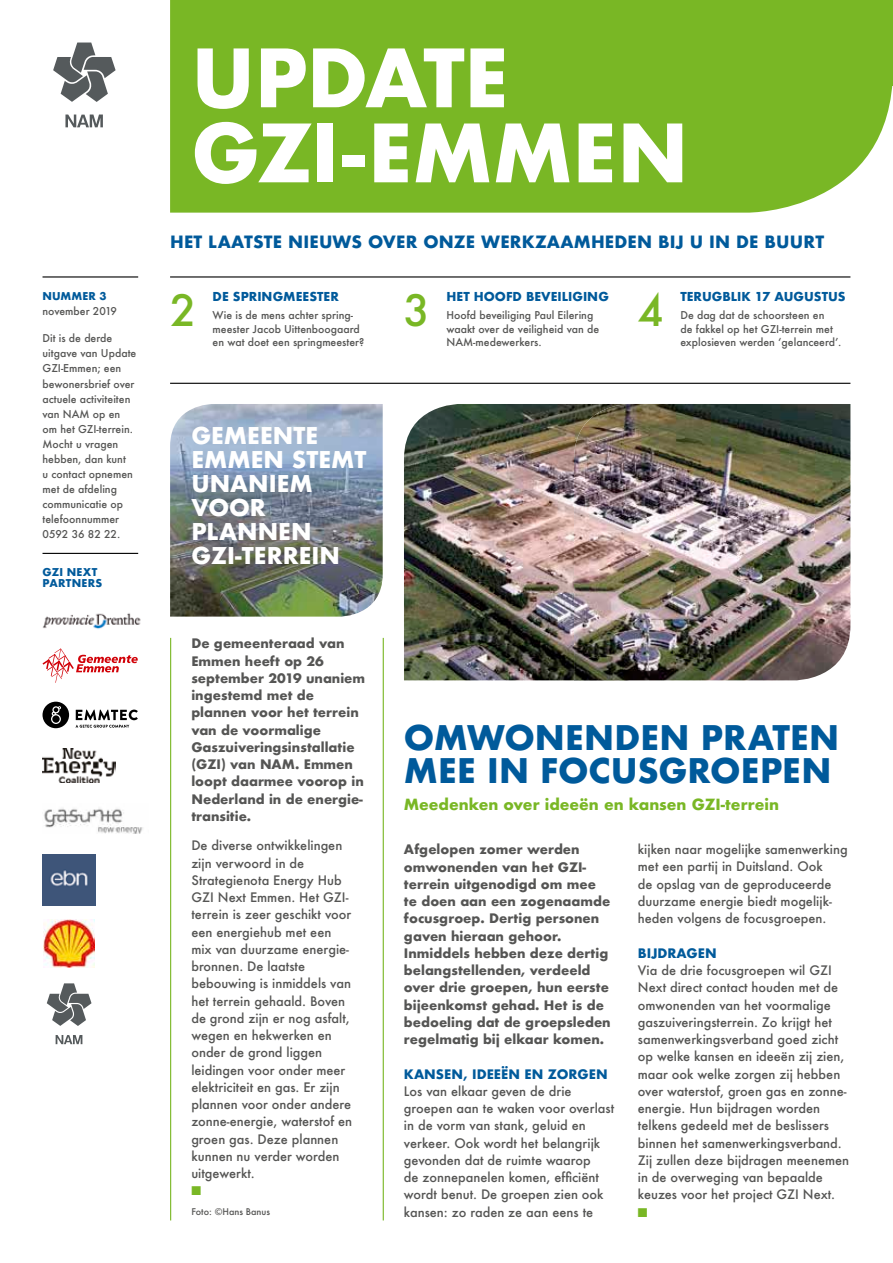
<style>
.page{position:relative;width:893px;height:1263px;background:#fff}
.page>*{position:absolute;margin:0;border:0;box-sizing:border-box;transform-origin:0 0}
.t1{font:700 78px/75px "Futura";letter-spacing:-.01em;color:#fff}
.t2{font:500 42px "Futura";color:#79b725}
.t3{font:700 33px/33px "Futura";color:#005a9b}
.t4{font:700 22.5px/24px "Futura";color:#fff}
.t5{font:700 16.5px "Futura";letter-spacing:.01em;color:#005a9b}
.t6{font:700 15px "Futura";color:#79b725}
.t7{font:500 12.75px/17.2px "Futura";color:#555554}
.t8{font:700 12.75px/17.2px "Futura";color:#555554}
.t9{font:700 12.75px "Futura";color:#005a9b}
.t10{font:12.75px "Zapf Dingbats ITC";color:#79b725}
.t11{font:700 12px "Futura";color:#005a9b}
.t12{font:500 10.5px/15px "Futura";color:#555554}
.t13{font:700 10.5px/10.5px "Futura";letter-spacing:.025em;color:#005a9b}
.t14{font:500 9px "Futura";color:#555554}
</style>
<div class="page">
<img style="left:170px;top:404px;width:213px;height:213px">
<img style="left:404px;top:404px;width:170px;height:276px">
<div style="left:170px;top:0;width:723px;height:213px;background:#79b725"></div>
<hr style="left:170px;top:276px;width:680px;height:2px;background:#000">
<hr style="left:170px;top:383px;width:680px;height:1px;background:#000">
<hr style="left:43px;top:276px;width:95px;height:2px;background:#000">
<hr style="left:43px;top:553px;width:95px;height:1px;background:#000">
<svg style="left:43px;top:648px;width:95px;height:35px"></svg>
<svg style="left:43px;top:702px;width:26px;height:26px"></svg>
<svg style="left:76px;top:710px;width:62px;height:18px"></svg>
<img style="left:43px;top:855px;width:53px;height:51px">
<div style="left:850px;top:0;width:43px;height:85px;background:#79b725"></div>
<svg style="left:65px;top:115px;width:38px;height:12px"></svg>
<svg style="left:53px;top:43px;width:63px;height:59px"></svg>
<img style="left:43px;top:613px;width:98px;height:16px">
<svg style="left:43px;top:923px;width:52px;height:45px"></svg>
<img style="left:44px;top:919px;width:51px;height:48px">
<svg style="left:56px;top:1035px;width:26px;height:9px"></svg>
<svg style="left:47px;top:983px;width:45px;height:43px"></svg>
<hr style="left:170px;top:638px;width:1px;height:582px;background:#79b725">
<hr style="left:383px;top:638px;width:1px;height:582px;background:#79b725">
<img style="left:43px;top:748px;width:72px;height:34px">
<img style="left:44px;top:808px;width:99px;height:25px">
<img style="left:574px;top:404px;width:276px;height:276px">
<p class="t13" style="left:43px;top:291px;width:65px">NUMMER 3</p>
<p class="t12" style="left:43px;top:304px;width:76px">november 2019</p>
<p class="t12" style="left:43px;top:331px;width:95px">Dit is de derde uitgave van Update<br>GZI-Emmen; een bewonersbrief over actuele activiteiten van NAM op en om het GZI-terrein.<br>Mocht u vragen hebben, dan kunt<br>u contact opnemen met de afdeling communicatie op telefoonnummer<br>0592 36 82 22.</p>
<p class="t13" style="left:43px;top:567px;width:61px">GZI NEXT<br>PARTNERS</p>
<h1 class="t1" style="left:191px;top:40px;width:499px">UPDATE<br>GZI-EMMEN</h1>
<p class="t5" style="left:170px;top:229px;width:655px">HET LAATSTE NIEUWS OVER ONZE WERKZAAMHEDEN BIJ U IN DE BUURT</p>
<h2 class="t2" style="left:170px;top:282px;width:27px">2</h2>
<p class="t11" style="left:213px;top:288px;width:128px">DE SPRINGMEESTER</p>
<p class="t12" style="left:213px;top:308px;width:153px;line-height:13.5px">Wie is de mens achter spring&shy;meester Jacob Uittenboogaard en wat doet een springmeester?</p>
<h3 class="t4" style="left:191px;top:423px;width:177px">GEMEENTE<br>EMMEN STEMT<br>UNANIEM<br>VOOR<br>PLANNEN<br>GZI-TERREIN</h3>
<p class="t8" style="left:191px;top:635px;width:175px">De gemeenteraad van<br>Emmen heeft op 26 september 2019 unaniem ingestemd met de plannen voor het terrein van de voormalige<br>Gaszuiveringsinstallatie (GZI) van NAM. Emmen loopt daarmee voorop in<br>Nederland in de energie&shy;transitie.</p>
<p class="t7" style="left:191px;top:837px;width:162px">De diverse ontwikkelingen zijn verwoord in de<br>Strategienota Energy Hub<br>GZI Next Emmen. Het GZI&shy;terrein is zeer geschikt voor een energiehub met een mix van duurzame energie&shy;bronnen. De laatste bebouwing is inmiddels van het terrein gehaald. Boven de grond zijn er nog asfalt, wegen en hekwerken en onder de grond liggen leidingen voor onder meer elektriciteit en gas. Er zijn plannen voor onder andere zonne-energie, waterstof en groen gas. Deze plannen kunnen nu verder worden uitgewerkt.</p>
<p class="t10" style="left:191px;top:1185px;width:11px">■</p>
<p class="t14" style="left:191px;top:1205px;width:80px">Foto: ©Hans Banus</p>
<h2 class="t2" style="left:404px;top:282px;width:27px">3</h2>
<p class="t11" style="left:446px;top:288px;width:164px">HET HOOFD BEVEILIGING</p>
<p class="t12" style="left:446px;top:308px;width:154px;line-height:13.5px">Hoofd beveiliging Paul Eilering waakt over de veiligheid van de<br>NAM-medewerkers.</p>
<h2 class="t2" style="left:638px;top:282px;width:27px">4</h2>
<p class="t11" style="left:680px;top:288px;width:167px">TERUGBLIK 17 AUGUSTUS</p>
<p class="t12" style="left:680px;top:308px;width:163px;line-height:13.5px">De dag dat de schoorsteen en<br>de fakkel op het GZI-terrein met explosieven werden ‘gelanceerd’.</p>
<h3 class="t3" style="left:404px;top:721px;width:437px">OMWONENDEN PRATEN<br>MEE IN FOCUSGROEPEN</h3>
<p class="t6" style="left:404px;top:793px;width:376px">Meedenken over ideeën en kansen GZI-terrein</p>
<p class="t8" style="left:404px;top:841px;width:208px">Afgelopen zomer werden omwonenden van het GZI&shy;terrein uitgenodigd om mee te doen aan een zogenaamde focusgroep. Dertig personen gaven hieraan gehoor.<br>Inmiddels hebben deze dertig belangstellenden, verdeeld over drie groepen, hun eerste bijeenkomst gehad. Het is de bedoeling dat de groepsleden regelmatig bij elkaar komen.</p>
<p class="t9" style="left:404px;top:1064px;width:205px">KANSEN, IDEEËN EN ZORGEN</p>
<p class="t7" style="left:404px;top:1082px;width:212px">Los van elkaar geven de drie groepen aan te waken voor overlast in de vorm van stank, geluid en verkeer. Ook wordt het belangrijk gevonden dat de ruimte waarop<br>de zonnepanelen komen, efficiënt wordt benut. De groepen zien ook kansen: zo raden ze aan eens te</p>
<p class="t7" style="left:638px;top:841px;width:211px">kijken naar mogelijke samenwerking met een partij in Duitsland. Ook<br>de opslag van de geproduceerde duurzame energie biedt mogelijk&shy;heden volgens de focusgroepen.</p>
<p class="t9" style="left:638px;top:944px;width:80px">BIJDRAGEN</p>
<p class="t7" style="left:638px;top:961px;width:213px">Via de drie focusgroepen wil GZI Next direct contact houden met de omwonenden van het voormalige gaszuiveringsterrein. Zo krijgt het samenwerkingsverband goed zicht op welke kansen en ideeën zij zien, maar ook welke zorgen zij hebben over waterstof, groen gas en zonne&shy;energie. Hun bijdragen worden telkens gedeeld met de beslissers binnen het samenwerkingsverband.<br>Zij zullen deze bijdragen meenemen in de overweging van bepaalde keuzes voor het project GZI Next.</p>
<p class="t10" style="left:638px;top:1206px;width:11px">■</p>
</div>
